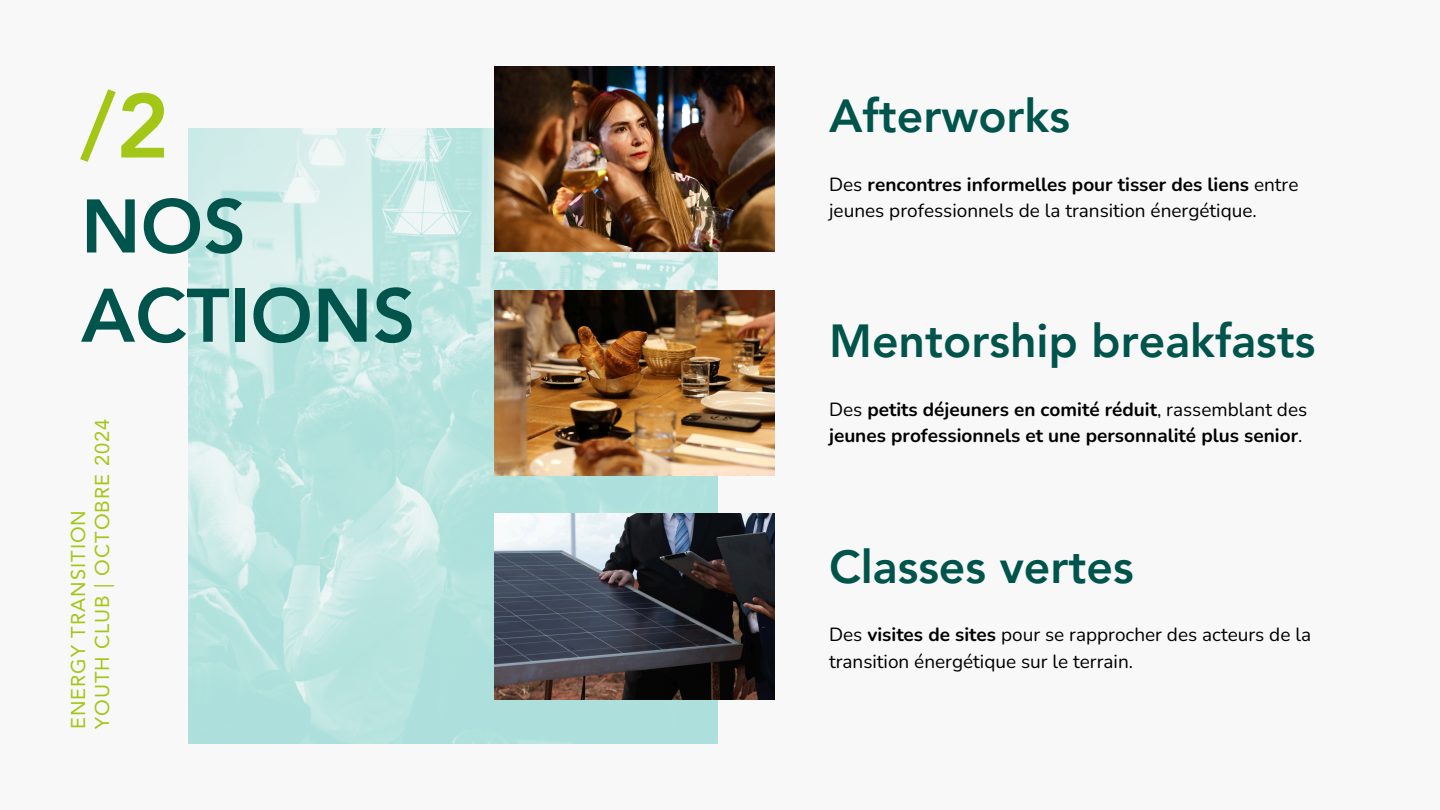
<style>
.page{position:relative;width:1440px;height:810px;background:#f8f8f8}
.page>*{position:absolute;margin:0;border:0;box-sizing:border-box;transform-origin:0 0}
.t1{font:800 90px "Avenir LT Pro";color:#a4c616}
.t2{font:800 75px/89.2px "Avenir LT Pro";color:#00544b}
.t3{font:800 46.3px "Avenir LT Pro";color:#00544b}
.t4{font:20px/24px "Avenir LT Pro";letter-spacing:.05em;color:#a4c616}
.t5{font:19px/26.2px "Nunito";color:#000}
.t6{font:700 19px/26.2px "Nunito";color:#000}
.s1{font-weight:700}
.s2{font-weight:400}
</style>
<div class="page">
<img style="left:189px;top:128px;width:529px;height:615px">
<img style="left:495px;top:66px;width:279px;height:186px">
<img style="left:495px;top:290px;width:279px;height:185px">
<img style="left:495px;top:514px;width:279px;height:185px">
<h2 class="t1" style="left:81px;top:89px;width:90px">/2</h2>
<p class="t2" style="left:81px;top:189px;width:336px">NOS<br>ACTIONS</p>
<p class="t4" style="left:68px;top:729px;width:311px;rotate:-90deg">ENERGY TRANSITION<br>YOUTH CLUB | OCTOBRE 2024</p>
<h4 class="t3" style="left:829px;top:97px;width:242px">Afterworks</h4>
<p class="t5" style="left:829px;top:171px;width:471px">Des <span class="s1">rencontres informelles pour tisser des liens</span> entre jeunes professionnels de la transition énergétique.</p>
<h3 class="t3" style="left:829px;top:322px;width:488px">Mentorship breakfasts</h3>
<p class="t6" style="left:829px;top:396px;width:480px"><span class="s2">Des</span> petits déjeuners en comité réduit<span class="s2">, rassemblant des </span>jeunes professionnels et une personnalité plus senior<span class="s2">.</span></p>
<h3 class="t3" style="left:829px;top:548px;width:306px">Classes vertes</h3>
<p class="t5" style="left:829px;top:622px;width:483px">Des <span class="s1">visites de sites</span> pour se rapprocher des acteurs de la transition énergétique sur le terrain.</p>
</div>
